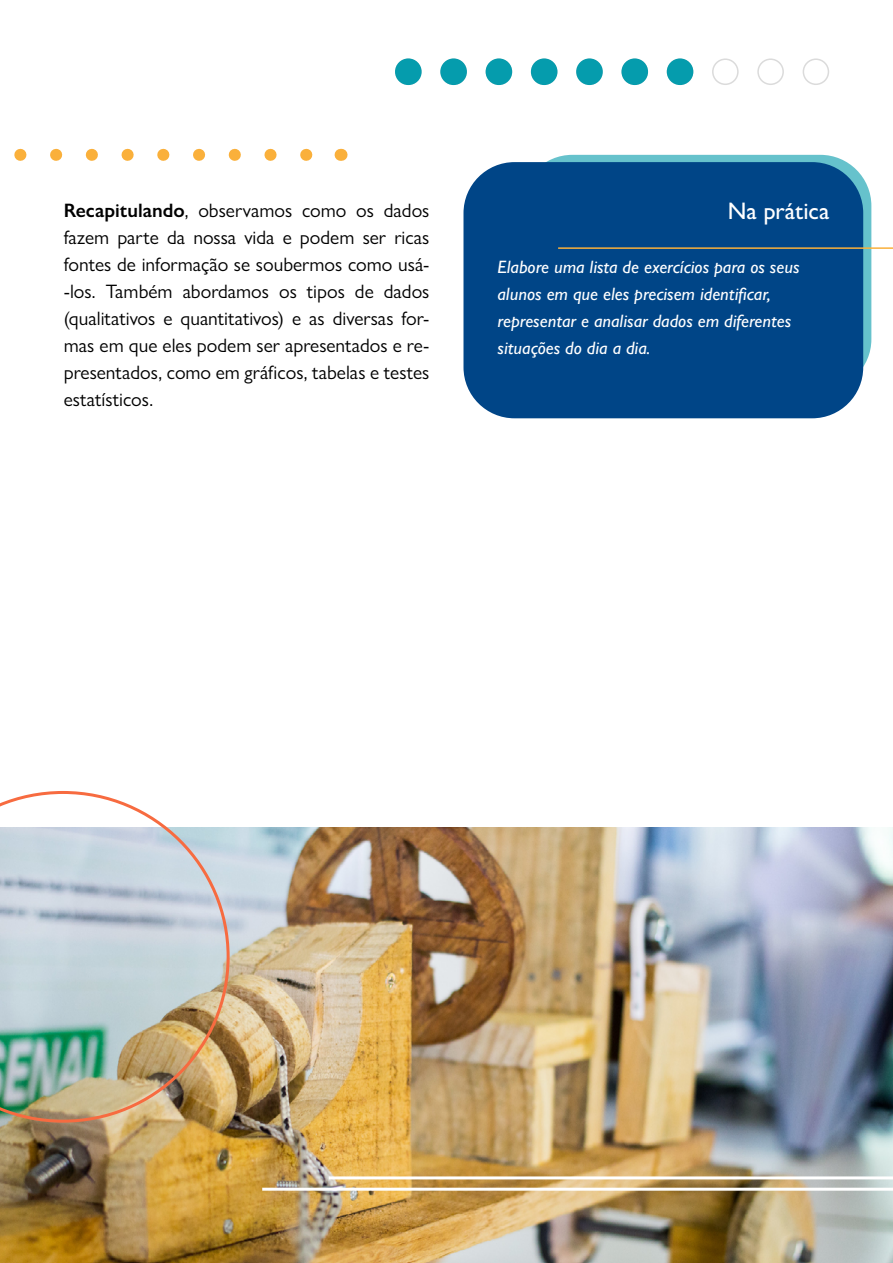
<style>
.page{position:relative;width:893px;height:1263px;background:#fff}
.page>*{position:absolute;margin:0;border:0;box-sizing:border-box;transform-origin:0 0}
.t1{font:500 24px "Gill Sans Nova";color:#fff}
.t2{font:19.5px/27px "Gill Sans Nova";color:#000;text-align:justify}
.t3{font:italic 500 18px/27px "Gill Sans Nova";color:#fff}
.s1{font-weight:600}
</style>
<div class="page">
<div style="left:803px;top:58px;width:26px;height:27px;border:2px solid #dbdbdb;border-radius:50%"></div>
<div style="left:757px;top:58px;width:27px;height:27px;border:2px solid #dbdbdb;border-radius:50%"></div>
<div style="left:712px;top:58px;width:27px;height:27px;border:2px solid #dbdbdb;border-radius:50%"></div>
<img style="left:0;top:828px;width:893px;height:435px">
<div style="left:521px;top:155px;width:350px;height:235px;background:#66c2cc;border-radius:51px"></div>
<div style="left:463px;top:162px;width:400px;height:256px;background:#004587;border-radius:51px"></div>
<hr style="left:558px;top:247px;width:335px;height:2px;background:#fab03b">
<svg style="left:20px;top:149px;width:293px;height:12px"></svg>
<svg style="left:341px;top:149px;width:1px;height:12px"></svg>
<div style="left:396px;top:59px;width:25px;height:25px;background:#059cad;border-radius:50%"></div>
<div style="left:395px;top:58px;width:27px;height:27px;border:2px solid #059cad;border-radius:50%"></div>
<div style="left:441px;top:59px;width:25px;height:25px;background:#059cad;border-radius:50%"></div>
<div style="left:440px;top:58px;width:27px;height:27px;border:2px solid #059cad;border-radius:50%"></div>
<div style="left:486px;top:59px;width:25px;height:25px;background:#059cad;border-radius:50%"></div>
<div style="left:486px;top:58px;width:26px;height:27px;border:2px solid #059cad;border-radius:50%"></div>
<div style="left:532px;top:59px;width:25px;height:25px;background:#059cad;border-radius:50%"></div>
<div style="left:531px;top:58px;width:26px;height:27px;border:2px solid #059cad;border-radius:50%"></div>
<div style="left:577px;top:59px;width:25px;height:25px;background:#059cad;border-radius:50%"></div>
<div style="left:576px;top:58px;width:27px;height:27px;border:2px solid #059cad;border-radius:50%"></div>
<div style="left:622px;top:59px;width:25px;height:25px;background:#059cad;border-radius:50%"></div>
<div style="left:621px;top:58px;width:27px;height:27px;border:2px solid #059cad;border-radius:50%"></div>
<div style="left:667px;top:59px;width:26px;height:25px;background:#059cad;border-radius:50%"></div>
<div style="left:667px;top:58px;width:26px;height:27px;border:2px solid #059cad;border-radius:50%"></div>
<hr style="left:329px;top:1176px;width:564px;height:3px;background:#fff">
<hr style="left:262px;top:1188px;width:631px;height:3px;background:#fff">
<img style="left:0;top:791px;width:230px;height:332px">
<p class="t2" style="left:64px;top:197px;width:367px"><span class="s1">Recapitulando</span>, observamos como os dados fazem parte da nossa vida e podem ser ricas fontes de informação se soubermos como usá--los. Também abordamos os tipos de dados (qualitativos e quantitativos) e as diversas for&shy;mas em que eles podem ser apresentados e re&shy;presentados, como em gráficos, tabelas e testes estatísticos.</p>
<p class="t1" style="left:728px;top:196px;width:103px">Na prática</p>
<p class="t3" style="left:497px;top:253px;width:304px">Elabore uma lista de exercícios para os seus alunos em que eles precisem identificar, representar e analisar dados em diferentes situações do dia a dia.</p>
</div>
